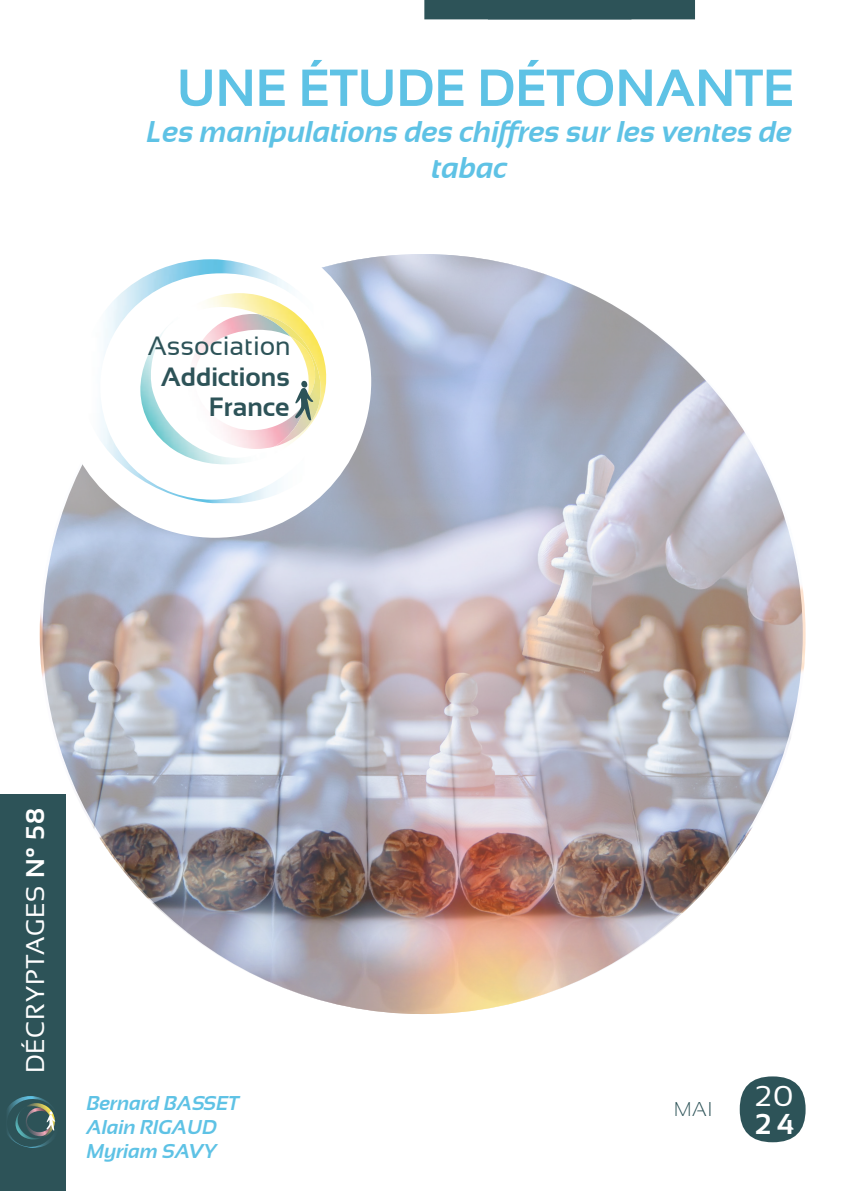
<style>
.page{position:relative;width:851px;height:1191px;background:#fff}
.page>*{position:absolute;margin:0;border:0;box-sizing:border-box;transform-origin:0 0}
.t1{font:700 52px "Sansation";color:#5ec2e5}
.t2{font:italic 700 30px/36px "Sansation";color:#5ec2e5;text-align:center}
.t3{font:28.8px "Sansation";color:#fff}
.t4{font:700 28.8px "Sansation";color:#fff}
.t5{font:700 26.4px "Sansation";color:#2d5358}
.t6{font:26.4px "Sansation";color:#2d5358}
.t7{font:25.6px "Sansation";letter-spacing:.03em;color:#fff}
.t8{font:italic 700 20px "Sansation";color:#5ec2e5}
.t9{font:300 20px "Sansation";color:#2d5358}
.s1{font-weight:700}
</style>
<div class="page">
<div style="left:0;top:794px;width:65px;height:397px;background:#2d5358"></div>
<svg style="left:7px;top:1096px;width:49px;height:51px"></svg>
<div style="left:739px;top:1076px;width:66px;height:66px;background:#2d5358;border-radius:50%"></div>
<div style="left:424px;top:0;width:271px;height:19px;background:#2d5358"></div>
<img style="left:40px;top:254px;width:765px;height:760px">
<div style="left:59px;top:225px;width:312px;height:313px;background:#fff;border-radius:50%"></div>
<img style="left:80px;top:259px;width:267px;height:244px">
<img style="left:140px;top:293px;width:187px;height:171px">
<img style="left:259px;top:314px;width:62px;height:132px">
<svg style="left:295px;top:380px;width:18px;height:40px"></svg>
<p class="t1" style="left:177px;top:59px;width:619px">UNE ÉTUDE DÉTONANTE</p>
<p class="t2" style="left:147px;top:114px;width:647px">Les manipulations des chiffres sur les ventes de tabac</p>
<p class="t6" style="left:148px;top:331px;width:144px">Association</p>
<p class="t5" style="left:161px;top:362px;width:130px">Addictions</p>
<p class="t5" style="left:209px;top:392px;width:82px">France</p>
<p class="t7" style="left:21px;top:1073px;width:266px;rotate:-90deg">DÉCRYPTAGES <span class="s1">N° 58</span></p>
<p class="t8" style="left:87px;top:1092px;width:154px">Bernard BASSET</p>
<p class="t8" style="left:87px;top:1116px;width:132px">Alain RIGAUD</p>
<p class="t8" style="left:87px;top:1140px;width:131px">Myriam SAVY</p>
<p class="t9" style="left:674px;top:1097px;width:40px">MAI</p>
<p class="t3" style="left:755px;top:1079px;width:39px">20</p>
<p class="t4" style="left:754px;top:1107px;width:41px">24</p>
</div>
